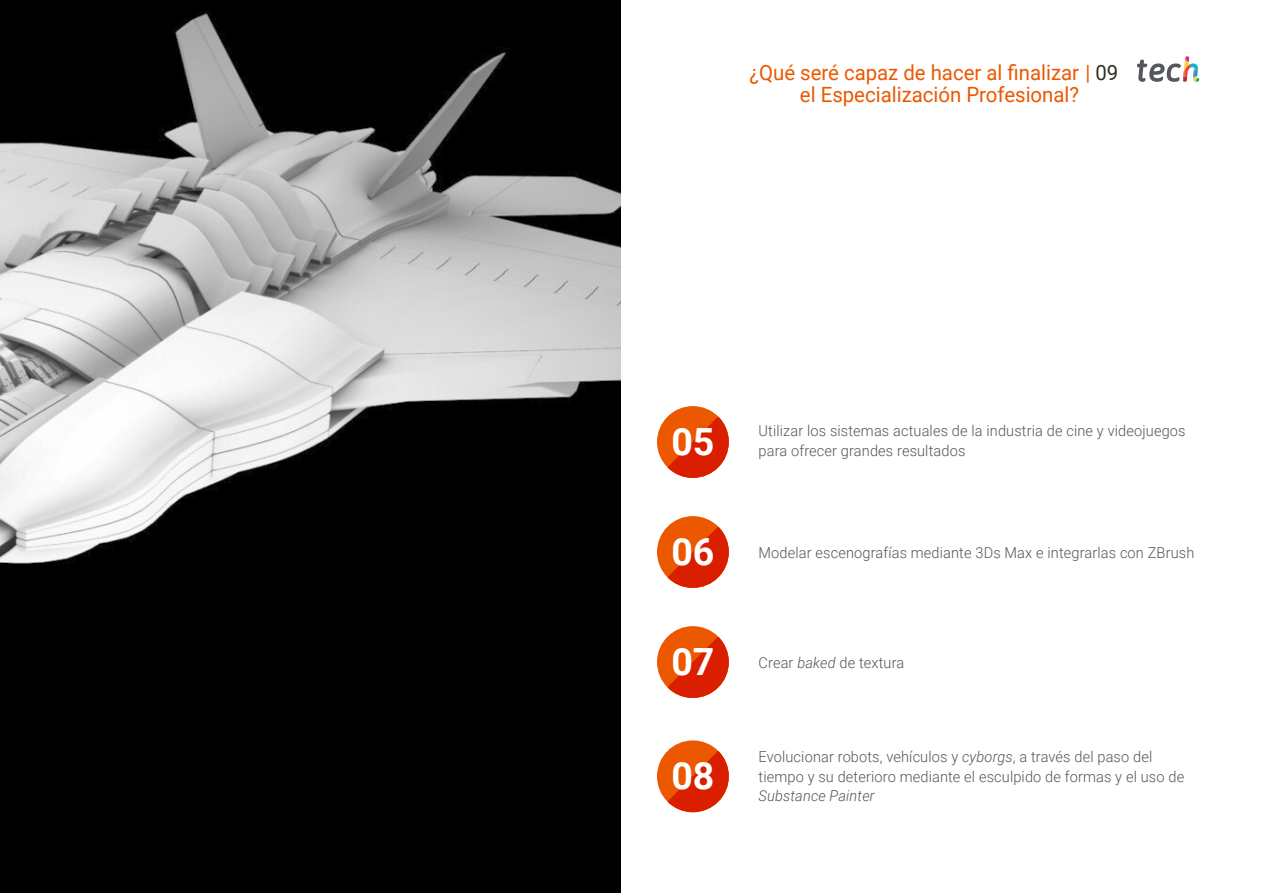
<style>
.page{position:relative;width:1263px;height:893px;background:#fff}
.page>*{position:absolute;margin:0;border:0;box-sizing:border-box;transform-origin:0 0}
.Texto{font:700 37.5px "Roboto";color:#fff}
.Sección___Pag{font:21px/22.5px "Roboto";color:#ec5800;text-align:center}
.Texto-2{font:300 15px/19.5px "Roboto";letter-spacing:.01em;color:#52555b}
.s1{color:#312e20}
.s2{font-style:italic}
</style>
<div class="page">
<img style="left:0;top:0;width:621px;height:893px">
<svg style="left:1137px;top:56px;width:62px;height:26px"></svg>
<div style="left:657px;top:516px;width:72px;height:72px;background:#ec5800;border-radius:50%"></div>
<svg style="left:667px;top:527px;width:62px;height:61px"></svg>
<div style="left:657px;top:740px;width:72px;height:72px;background:#ec5800;border-radius:50%"></div>
<svg style="left:667px;top:751px;width:62px;height:61px"></svg>
<div style="left:657px;top:626px;width:72px;height:72px;background:#ec5800;border-radius:50%"></div>
<svg style="left:667px;top:637px;width:62px;height:61px"></svg>
<div style="left:657px;top:406px;width:72px;height:72px;background:#ec5800;border-radius:50%"></div>
<svg style="left:667px;top:417px;width:62px;height:61px"></svg>
<p class="Sección___Pag" style="left:749px;top:60px;width:370px">¿Qué seré capaz de hacer al finalizar | <span class="s1">09 </span>el Especialización Profesional?</p>
<p class="Texto" style="left:671px;top:415px;width:45px">05</p>
<p class="Texto-2" style="left:758px;top:421px;width:428px">Utilizar los sistemas actuales de la industria de cine y videojuegos</p>
<p class="Texto-2" style="left:758px;top:440px;width:208px">para ofrecer grandes resultados</p>
<p class="Texto" style="left:671px;top:525px;width:45px">06</p>
<p class="Texto-2" style="left:758px;top:542px;width:437px">Modelar escenografías mediante 3Ds Max e integrarlas con ZBrush</p>
<p class="Texto" style="left:671px;top:635px;width:45px">07</p>
<p class="Texto-2" style="left:758px;top:652px;width:147px">Crear <span class="s2">baked</span> de textura</p>
<p class="Texto" style="left:671px;top:749px;width:45px">08</p>
<p class="Texto-2" style="left:758px;top:747px;width:427px">Evolucionar robots, vehículos y <span class="s2">cyborgs</span>, a través del paso del tiempo y su deterioro mediante el esculpido de formas y el uso de<br><span class="s2">Substance Painter</span></p>
</div>
